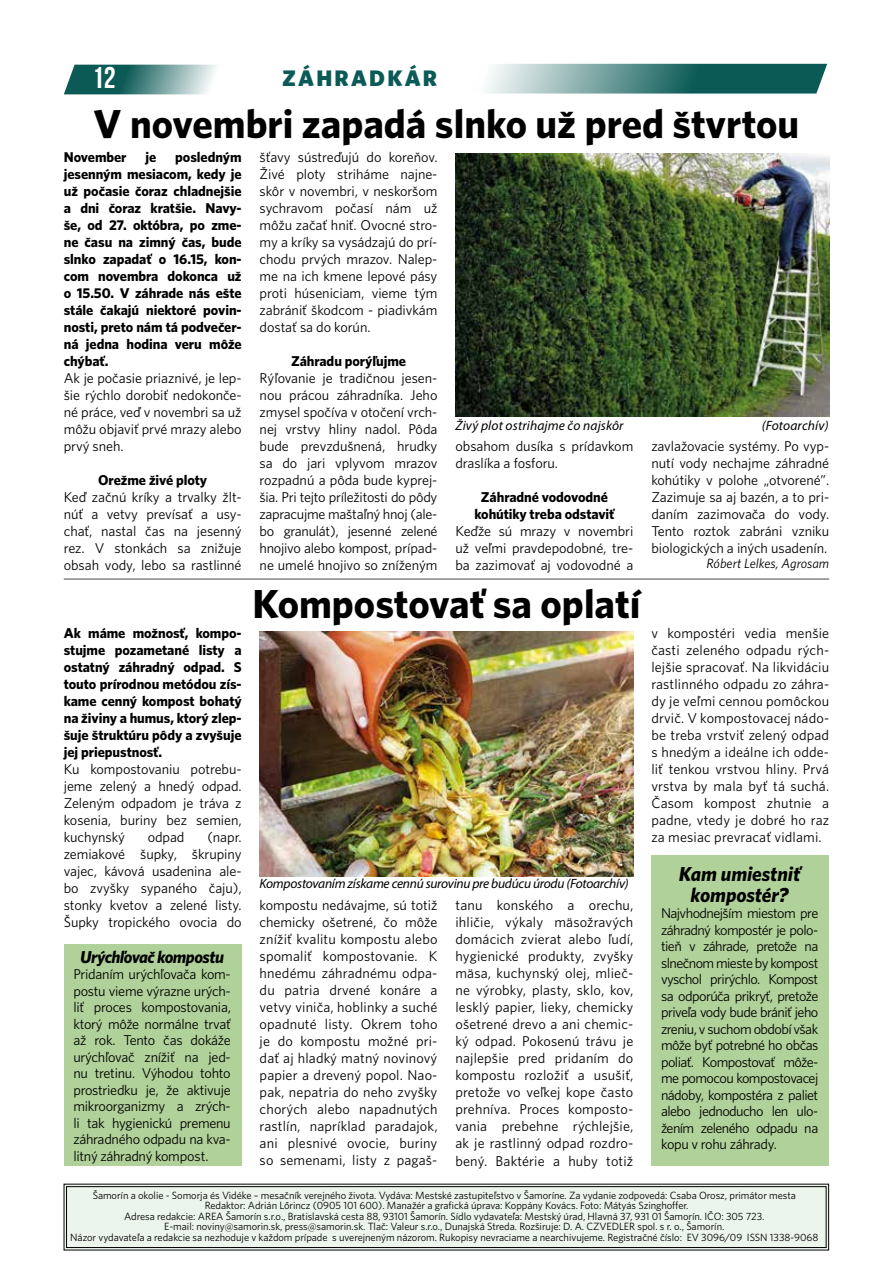
<style>
.page{position:relative;width:893px;height:1263px;background:#fff}
.page>*{position:absolute;margin:0;border:0;box-sizing:border-box;transform-origin:0 0}
.t1{font:40.5px "Whitney CE Bold";color:#000}
.t2{font:30px "Bebas Neue";color:#fff}
.t3{font:22.5px "Whitney CE Black";letter-spacing:.1em;color:#0b5a56}
.t4{font:italic 20.25px/21px "Whitney CE Bold";letter-spacing:-.005em;color:#000;text-align:center}
.t5{font:italic 17.25px "Whitney CE Bold";letter-spacing:-.03em;color:#000}
.t6{font:14.25px/17px "Whitney C Ebook";letter-spacing:-.005em;color:#000;text-align:justify}
.t7{font:14.25px/17px "Whitney CE Bold";letter-spacing:-.005em;color:#000;text-align:justify}
.t8{font:italic 13.5px "Myriad Pro";letter-spacing:-.02em;color:#000}
.t9{font:italic 13.5px "Myriad Pro";letter-spacing:.01em;color:#000}
.t10{font:italic 13.5px "Whitney C Ebook";color:#000}
.t11{font:10.5px/10.5px "Whitney C Ebook";letter-spacing:-.005em;color:#000;text-align:center}
</style>
<div class="page">
<svg style="left:64px;top:65px;width:153px;height:29px;background:#5e928f"></svg>
<svg style="left:486px;top:64px;width:341px;height:30px;background:#5a8f8d"></svg>
<img style="left:455px;top:153px;width:374px;height:264px">
<div style="left:64px;top:944px;width:178px;height:221px;background:#b0d199"></div>
<div style="left:651px;top:855px;width:178px;height:310px;background:#b0d199"></div>
<img style="left:260px;top:631px;width:373px;height:245px">
<div style="left:64px;top:1183px;width:765px;height:67px;background:#ebf5ec"></div>
<div style="left:66px;top:1186px;width:760px;height:62px;border:1px solid #000"></div>
<hr style="left:64px;top:579px;width:765px;height:1px;background:#000">
<h2 class="t2" style="left:92px;top:61px;width:25px">12</h2>
<h3 class="t3" style="left:282px;top:64px;width:157px">ZÁHRADKÁR</h3>
<h1 class="t1" style="left:94px;top:100px;width:707px">V novembri zapadá slnko už pred štvrtou</h1>
<p class="t7" style="left:64px;top:148px;width:179px;text-indent:111px">posledným jesenným mesiacom, kedy je už počasie čoraz chladnejšie a dni čoraz kratšie. Navy&shy;še, od 27. októbra, po zme&shy;ne času na zimný čas, bude slnko zapadať o 16.15, kon&shy;com novembra dokonca už o 15.50. V záhrade nás ešte stále čakajú niektoré povin&shy;nosti, preto nám tá podvečer&shy;ná jedna hodina veru môže chýbať.</p>
<p class="t6" style="left:64px;top:369px;width:179px">Ak je počasie priaznivé, je lep&shy;šie rýchlo dorobiť nedokonče&shy;né práce, veď v novembri sa už môžu objaviť prvé mrazy alebo prvý sneh.</p>
<p class="t7" style="left:98px;top:471px;width:111px">Orežme živé ploty</p>
<p class="t6" style="left:64px;top:488px;width:179px">Keď začnú kríky a trvalky žlt&shy;núť a vetvy prevísať a usy&shy;chať, nastal čas na jesenný rez. V stonkách sa znižuje obsah vody, lebo sa rastlinné</p>
<p class="t7" style="left:64px;top:148px;width:64px">November</p>
<p class="t7" style="left:146px;top:148px;width:12px">je</p>
<p class="t7" style="left:64px;top:624px;width:179px">Ak máme možnosť, kompo&shy;stujme pozametané listy a ostatný záhradný odpad. S touto prírodnou metódou zís&shy;kame cenný kompost bohatý na živiny a humus, ktorý zlep&shy;šuje štruktúru pôdy a zvyšuje jej priepustnosť.</p>
<p class="t6" style="left:64px;top:760px;width:179px">Ku kompostovaniu potrebu&shy;jeme zelený a hnedý odpad.<br>Zeleným odpadom je tráva z kosenia, buriny bez semien, kuchynský</p>
<p class="t6" style="left:64px;top:828px;width:179px;text-indent:144px">(napr. zemiakové šupky, škrupiny vajec, kávová usadenina ale&shy;bo zvyšky sypaného čaju), stonky kvetov a zelené listy.<br>Šupky tropického ovocia do</p>
<p class="t6" style="left:148px;top:828px;width:38px">odpad</p>
<p class="t5" style="left:80px;top:946px;width:145px">Urýchľovač kompostu</p>
<p class="t6" style="left:73px;top:966px;width:159px;line-height:16.5px">Pridaním urýchľovača kom&shy;postu vieme výrazne urých&shy;liť proces kompostovania, ktorý môže normálne trvať až rok. Tento čas dokáže urýchľovač znížiť na jed&shy;nu tretinu. Výhodou tohto prostriedku je, že aktivuje mikroorganizmy a zrých&shy;li tak hygienickú premenu záhradného odpadu na kva&shy;litný záhradný kompost.</p>
<p class="t6" style="left:260px;top:148px;width:179px">šťavy sústreďujú do koreňov.<br>Živé ploty striháme najne&shy;skôr v novembri, v neskoršom sychravom počasí nám už môžu začať hniť. Ovocné stro&shy;my a kríky sa vysádzajú do prí&shy;chodu prvých mrazov. Nalep&shy;me na ich kmene lepové pásy proti húseniciam, vieme tým zabrániť škodcom - piadivkám dostať sa do korún.</p>
<p class="t7" style="left:291px;top:352px;width:116px">Záhradu porýľujme</p>
<p class="t6" style="left:260px;top:369px;width:179px">Rýľovanie je tradičnou jesen&shy;nou prácou záhradníka. Jeho zmysel spočíva v otočení vrch&shy;nej vrstvy hliny nadol. Pôda bude prevzdušnená, hrudky sa do jari vplyvom mrazov rozpadnú a pôda bude kyprej&shy;šia. Pri tejto príležitosti do pôdy zapracujme maštaľný hnoj (ale&shy;bo granulát), jesenné zelené hnojivo alebo kompost, prípad&shy;ne umelé hnojivo so zníženým</p>
<p class="t9" style="left:455px;top:417px;width:170px">Živý plot ostrihajme čo najskôr</p>
<p class="t9" style="left:762px;top:417px;width:68px">(Fotoarchív)</p>
<p class="t6" style="left:455px;top:437px;width:179px">obsahom dusíka s prídavkom draslíka a fosforu.</p>
<p class="t7" style="left:474px;top:488px;width:141px;text-align:center">Záhradné vodovodné kohútiky treba odstaviť</p>
<p class="t6" style="left:455px;top:522px;width:179px">Keďže sú mrazy v novembri už veľmi pravdepodobné, tre&shy;ba zazimovať aj vodovodné a</p>
<p class="t6" style="left:651px;top:437px;width:179px">zavlažovacie systémy. Po vyp&shy;nutí vody nechajme záhradné kohútiky v polohe „otvorené”.<br>Zazimuje sa aj bazén, a to pri&shy;daním zazimovača do vody.<br>Tento roztok zabráni vzniku biologických a iných usadenín.</p>
<p class="t10" style="left:706px;top:555px;width:124px">Róbert Lelkes, Agrosam</p>
<h1 class="t1" style="left:253px;top:580px;width:389px">Kompostovať sa oplatí</h1>
<p class="t8" style="left:260px;top:875px;width:371px">Kompostovaním získame cennú surovinu pre budúcu úrodu (Fotoarchív)</p>
<p class="t6" style="left:260px;top:896px;width:179px">kompostu nedávajme, sú totiž chemicky ošetrené, čo môže znížiť kvalitu kompostu alebo spomaliť kompostovanie. K hnedému záhradnému odpa&shy;du patria drvené konáre a vetvy viniča, hoblinky a suché opadnuté listy. Okrem toho je do kompostu možné pri&shy;dať aj hladký matný novinový papier a drevený popol. Nao&shy;pak, nepatria do neho zvyšky chorých alebo napadnutých rastlín, napríklad paradajok, ani plesnivé ovocie, buriny so semenami, listy z pagaš-</p>
<p class="t6" style="left:455px;top:897px;width:179px">tanu konského a orechu, ihličie, výkaly mäsožravých domácich zvierat alebo ľudí, hygienické produkty, zvyšky mäsa, kuchynský olej, mlieč&shy;ne výrobky, plasty, sklo, kov, lesklý papier, lieky, chemicky ošetrené drevo a ani chemic&shy;ký odpad. Pokosenú trávu je najlepšie pred pridaním do kompostu rozložiť a usušiť, pretože vo veľkej kope často prehníva. Proces komposto&shy;vania prebehne rýchlejšie, ak je rastlinný odpad rozdro&shy;bený. Baktérie a huby totiž</p>
<p class="t6" style="left:651px;top:625px;width:179px">v kompostéri vedia menšie časti zeleného odpadu rých&shy;lejšie spracovať. Na likvidáciu rastlinného odpadu zo záhra&shy;dy je veľmi cennou pomôckou drvič. V kompostovacej nádo&shy;be treba vrstviť zelený odpad s hnedým a ideálne ich odde&shy;liť tenkou vrstvou hliny. Prvá vrstva by mala byť tá suchá.<br>Časom kompost zhutnie a padne, vtedy je dobré ho raz za mesiac prevracať vidlami.</p>
<h3 class="t4" style="left:679px;top:862px;width:123px">Kam umiestniť kompostér?</h3>
<p class="t6" style="left:661px;top:905px;width:159px;line-height:16.5px">Najvhodnejším miestom pre záhradný kompostér je polo&shy;tieň v záhrade, pretože na slnečnom mieste by kompost vyschol prirýchlo. Kompost sa odporúča prikryť, pretože priveľa vody bude brániť jeho zreniu, v suchom období však môže byť potrebné ho občas poliať. Kompostovať môže&shy;me pomocou kompostovacej nádoby, kompostéra z paliet alebo jednoducho len ulo&shy;žením zeleného odpadu na kopu v rohu záhrady.</p>
<p class="t11" style="left:70px;top:1190px;width:750px">Šamorín a okolie - Somorja és Vidéke – mesačník verejného života. Vydáva: Mestské zastupiteľstvo v Šamoríne. Za vydanie zodpovedá: Csaba Orosz, primátor mesta<br>Redaktor: Adrián Lőrincz (0905 101 600). Manažér a grafická úprava: Koppány Kovács. Foto: Mátyás Szinghoffer.<br>Adresa redakcie: AREA Šamorín s.r.o., Bratislavská cesta 88, 93101 Šamorín. Sídlo vydavateľa: Mestský úrad, Hlavná 37, 931 01 Šamorín. IČO: 305 723.<br>E-mail: noviny@samorin.sk, press@samorin.sk. Tlač: Valeur s.r.o., Dunajská Streda. Rozširuje: D. A. CZVEDLER spol. s r. o., Šamorín.<br>Názor vydavateľa a redakcie sa nezhoduje v každom prípade s uverejneným názorom. Rukopisy nevraciame a nearchivujeme. Registračné číslo: EV 3096/09 ISSN 1338-9068</p>
</div>
